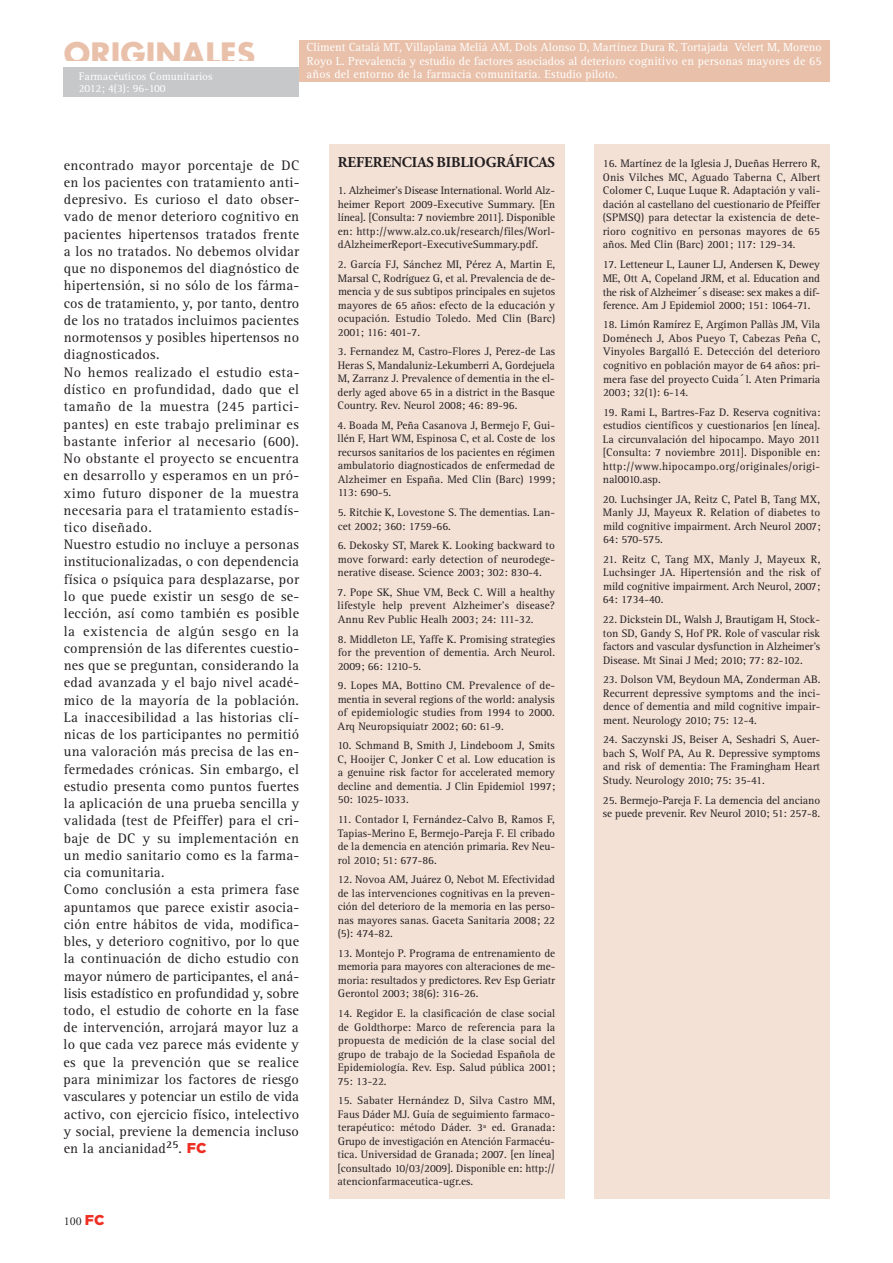
<style>
.page{position:relative;width:893px;height:1263px;background:#fff}
.page>*{position:absolute;margin:0;border:0;box-sizing:border-box;transform-origin:0 0}
.t1{font:700 30px "Futura Std";color:#e9c1aa}
.t2{font:700 15px "Adobe Garamond Pro";letter-spacing:-.005em;color:#231f20}
.t3{font:14.25px/17.2px "Rotis Serif";letter-spacing:.02em;color:#231f20}
.t4{font:12px/13.5px "Rotis Serif";color:#fff}
.t5{font:12px "Adobe Garamond Pro";color:#231f20}
.t6{font:11.25px/13.5px "Rotis Serif";color:#231f20;text-align:justify}
.t7{font:11.25px "Rotis Serif";color:#fff}
.s1{font-family:"Gotham";font-weight:900;color:#ee2e22}
.s2{font-family:"Gotham";font-weight:900;font-size:14.25px;color:#ee2e22}
.s3{font-family:"Lucida Grande"}
</style>
<div class="page">
<div style="left:299px;top:40px;width:530px;height:42px;background:#e9c1aa"></div>
<div style="left:64px;top:67px;width:235px;height:30px;background:#c7c8ca"></div>
<div style="left:329px;top:145px;width:235px;height:1054px;background:#f3e1d6"></div>
<div style="left:594px;top:145px;width:235px;height:1054px;background:#f3e1d6"></div>
<h1 class="t1" style="left:64px;top:40px;width:193px">ORIGINALES</h1>
<p class="t4" style="left:307px;top:42px;width:517px">Climent Catalá MT, Villaplana Meliá AM, Dols Alonso D, Martínez Dura R, Tortajada Velert M, Moreno<br>Royo L. Prevalencia y estudio de factores asociados al deterioro cognitivo en personas mayores de 65</p>
<p class="t7" style="left:79px;top:72px;width:135px">Farmacéuticos Comunitarios</p>
<p class="t4" style="left:307px;top:69px;width:312px">años del entorno de la farmacia comunitaria. Estudio piloto.</p>
<p class="t7" style="left:79px;top:84px;width:88px">2012; 4(3): 96-100</p>
<p class="t3" style="left:63px;top:158px;width:238px">encontrado mayor porcentaje de DC en los pacientes con tratamiento anti&shy;depresivo. Es curioso el dato obser&shy;vado de menor deterioro cognitivo en pacientes hipertensos tratados frente a los no tratados. No debemos olvidar que no disponemos del diagnóstico de hipertensión, si no sólo de los fárma&shy;cos de tratamiento, y, por tanto, dentro de los no tratados incluimos pacientes normotensos y posibles hipertensos no diagnosticados.<br>No hemos realizado el estudio esta&shy;dístico en profundidad, dado que el tamaño de la muestra (245 partici&shy;pantes) en este trabajo preliminar es bastante inferior al necesario (600).<br>No obstante el proyecto se encuentra en desarrollo y esperamos en un pró&shy;ximo futuro disponer de la muestra necesaria para el tratamiento estadís&shy;tico diseñado.<br>Nuestro estudio no incluye a personas institucionalizadas, o con dependencia física o psíquica para desplazarse, por lo que puede existir un sesgo de se&shy;lección, así como también es posible la existencia de algún sesgo en la comprensión de las diferentes cuestio&shy;nes que se preguntan, considerando la edad avanzada y el bajo nivel acadé&shy;mico de la mayoría de la población.<br>La inaccesibilidad a las historias clí&shy;nicas de los participantes no permitió una valoración más precisa de las en&shy;fermedades crónicas. Sin embargo, el estudio presenta como puntos fuertes la aplicación de una prueba sencilla y validada (test de Pfeiffer) para el cri&shy;baje de DC y su implementación en un medio sanitario como es la farma&shy;cia comunitaria.<br>Como conclusión a esta primera fase apuntamos que parece existir asocia&shy;ción entre hábitos de vida, modifica&shy;bles, y deterioro cognitivo, por lo que la continuación de dicho estudio con mayor número de participantes, el aná&shy;lisis estadístico en profundidad y, sobre todo, el estudio de cohorte en la fase de intervención, arrojará mayor luz a lo que cada vez parece más evidente y es que la prevención que se realice para minimizar los factores de riesgo vasculares y potenciar un estilo de vida activo, con ejercicio físico, intelectivo y social, previene la demencia incluso en la ancianidad<sup>25</sup>. <span class="s1">FC</span></p>
<h2 class="t2" style="left:338px;top:157px;width:218px">REFERENCIAS BIBLIOGRÁFICAS</h2>
<p class="t6" style="left:338px;top:185px;width:219px">1. Alzheimer’s Disease International. World Alz&shy;heimer Report 2009-Executive Summary. [En línea]. [Consulta: 7 noviembre 2011]. Disponible en: http://www.alz.co.uk/research/files/Worl&shy;dAlzheimerReport-ExecutiveSummary.pdf.</p>
<p class="t6" style="left:338px;top:259px;width:219px">2. García FJ, Sánchez MI, Pérez A, Martin E, Marsal C, Rodríguez G, et al. Prevalencia de de&shy;mencia y de sus subtipos principales en sujetos mayores de 65 años: efecto de la educación y ocupación. Estudio Toledo. Med Clin (Barc)<br>2001; 116: 401-7.</p>
<p class="t6" style="left:338px;top:346px;width:219px">3. Fernandez M, Castro-Flores J, Perez-de Las Heras S, Mandaluniz-Lekumberri A, Gordejuela M, Zarranz J. Prevalence of dementia in the el&shy;derly aged above 65 in a district in the Basque Country. Rev. Neurol 2008; 46: 89-96.</p>
<p class="t6" style="left:338px;top:420px;width:219px">4. Boada M, Peña Casanova J, Bermejo F, Gui&shy;llén F, Hart WM, Espinosa C, et al. Coste de los recursos sanitarios de los pacientes en régimen ambulatorio diagnosticados de enfermedad de Alzheimer en España. Med Clin (Barc) 1999; 113: 690-5.</p>
<p class="t6" style="left:338px;top:507px;width:219px">5. Ritchie K, Lovestone S. The dementias. Lan&shy;cet 2002; 360: 1759-66.</p>
<p class="t6" style="left:338px;top:540px;width:219px">6. Dekosky ST, Marek K. Looking backward to move forward: early detection of neurodege&shy;nerative disease. Science 2003; 302: 830-4.</p>
<p class="t6" style="left:338px;top:586px;width:219px">7. Pope SK, Shue VM, Beck C. Will a healthy lifestyle help prevent Alzheimer’s disease?<br>Annu Rev Public Healh 2003; 24: 111-32.</p>
<p class="t6" style="left:338px;top:633px;width:219px">8. Middleton LE, Yaffe K. Promising strategies for the prevention of dementia. Arch Neurol.<br>2009; 66: 1210-5.</p>
<p class="t6" style="left:338px;top:680px;width:219px">9. Lopes MA, Bottino CM. Prevalence of de&shy;mentia in several regions of the world: analysis of epidemiologic studies from 1994 to 2000.<br>Arq Neuropsiquiatr 2002; 60: 61-9.</p>
<p class="t6" style="left:338px;top:740px;width:219px">10. Schmand B, Smith J, Lindeboom J, Smits C, Hooijer C, Jonker C et al. Low education is a genuine risk factor for accelerated memory decline and dementia. J Clin Epidemiol 1997; 50: 1025-1033.</p>
<p class="t6" style="left:338px;top:814px;width:219px">11. Contador I, Fernández-Calvo B, Ramos F, Tapias-Merino E, Bermejo-Pareja F. El cribado de la demencia en atención primaria. Rev Neu&shy;rol 2010; 51: 677-86.</p>
<p class="t6" style="left:338px;top:874px;width:219px">12. Novoa AM, Juárez O, Nebot M. Efectividad de las intervenciones cognitivas en la preven&shy;ción del deterioro de la memoria en las perso&shy;nas mayores sanas. Gaceta Sanitaria 2008; 22 (5): 474-82.</p>
<p class="t6" style="left:338px;top:947px;width:219px">13. Montejo P. Programa de entrenamiento de memoria para mayores con alteraciones de me&shy;moria: resultados y predictores. Rev Esp Geriatr Gerontol 2003; 38(6): 316-26.</p>
<p class="t6" style="left:338px;top:1008px;width:219px">14. Regidor E. la clasificación de clase social de Goldthorpe: Marco de referencia para la propuesta de medición de la clase social del grupo de trabajo de la Sociedad Española de Epidemiología. Rev. Esp. Salud pública 2001; 75: 13-22.</p>
<p class="t6" style="left:338px;top:1095px;width:219px">15. Sabater Hernández D, Silva Castro MM, Faus Dáder MJ. Guía de seguimiento farmaco&shy;terapéutico: método Dáder. 3ª ed. Granada:<br>Grupo de investigación en Atención Farmacéu&shy;tica. Universidad de Granada; 2007. [en línea] [consultado 10/03/2009]. Disponible en: http:// atencionfarmaceutica-ugr.es.</p>
<p class="t5" style="left:64px;top:1216px;width:42px">100 <span class="s2">FC</span></p>
<p class="t6" style="left:603px;top:158px;width:219px">16. Martínez de la Iglesia J, Dueñas Herrero R, Onis Vilches MC, Aguado Taberna C, Albert Colomer C, Luque Luque R. Adaptación y vali&shy;dación al castellano del cuestionario de Pfeiffer (SPMSQ) para detectar la existencia de dete&shy;rioro cognitivo en personas mayores de 65 años. Med Clin (Barc) 2001; 117: 129-34.</p>
<p class="t6" style="left:603px;top:259px;width:219px;line-height:14px">17. Letteneur L, Launer LJ, Andersen K, Dewey ME, Ott A, Copeland JRM, et al. Education and the risk of Alzheimer<span class="s3">´</span>s disease: sex makes a dif-</p>
<p class="t6" style="left:603px;top:299px;width:209px">ference. Am J Epidemiol 2000; 151: 1064-71.</p>
<p class="t6" style="left:603px;top:319px;width:219px">18. Limón Ramírez E, Argimon Pallàs JM, Vila Doménech J, Abos Pueyo T, Cabezas Peña C, Vinyoles Bargalló E. Detección del deterioro cognitivo en población mayor de 64 años: pri&shy;mera fase del proyecto Cuida<span class="s3">´</span>l. Aten Primaria</p>
<p class="t6" style="left:603px;top:387px;width:87px">2003; 32(1): 6-14.</p>
<p class="t6" style="left:603px;top:406px;width:219px">19. Rami L, Bartres-Faz D. Reserva cognitiva: estudios científicos y cuestionarios [en línea].<br>La circunvalación del hipocampo. Mayo 2011 [Consulta: 7 noviembre 2011]. Disponible en: http://www.hipocampo.org/originales/origi&shy;nal0010.asp.</p>
<p class="t6" style="left:603px;top:493px;width:219px">20. Luchsinger JA, Reitz C, Patel B, Tang MX, Manly JJ, Mayeux R. Relation of diabetes to mild cognitive impairment. Arch Neurol 2007; 64: 570-575.</p>
<p class="t6" style="left:603px;top:554px;width:219px">21. Reitz C, Tang MX, Manly J, Mayeux R, Luchsinger JA. Hipertensión and the risk of mild cognitive impairment. Arch Neurol, 2007; 64: 1734-40.</p>
<p class="t6" style="left:603px;top:614px;width:219px">22. Dickstein DL, Walsh J, Brautigam H, Stock&shy;ton SD, Gandy S, Hof PR. Role of vascular risk factors and vascular dysfunction in Alzheimer’s Disease. Mt Sinai J Med; 2010; 77: 82-102.</p>
<p class="t6" style="left:603px;top:674px;width:219px">23. Dolson VM, Beydoun MA, Zonderman AB.<br>Recurrent depressive symptoms and the inci&shy;dence of dementia and mild cognitive impair&shy;ment. Neurology 2010; 75: 12-4.</p>
<p class="t6" style="left:603px;top:734px;width:219px">24. Saczynski JS, Beiser A, Seshadri S, Auer&shy;bach S, Wolf PA, Au R. Depressive symptoms and risk of dementia: The Framingham Heart Study. Neurology 2010; 75: 35-41.</p>
<p class="t6" style="left:603px;top:794px;width:219px">25. Bermejo-Pareja F. La demencia del anciano se puede prevenir. Rev Neurol 2010; 51: 257-8.</p>
</div>
